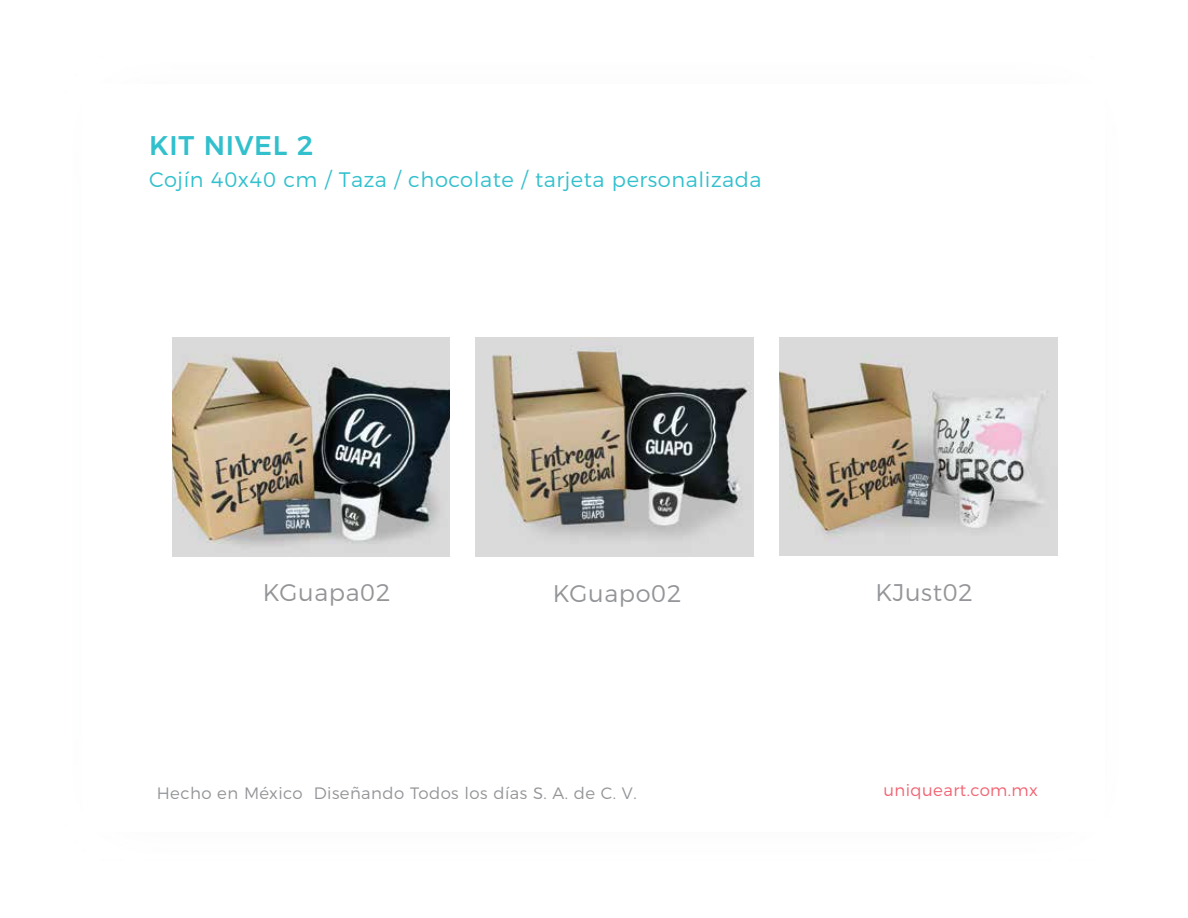
<style>
.page{position:relative;width:1188px;height:918px;background:#fff}
.page>*{position:absolute;margin:0;border:0;box-sizing:border-box;transform-origin:0 0}
.t1{font:500 27px "Montserrat";letter-spacing:.025em;color:#32c0cd}
.t2{font:300 24px "Montserrat";letter-spacing:.025em;color:#939598}
.t3{font:300 21px "Montserrat";letter-spacing:.025em;color:#32c0cd}
.t4{font:300 16.5px "Montserrat";letter-spacing:.025em;color:#939598}
.t5{font:300 16.5px "Montserrat";letter-spacing:.025em;color:#f16372}
</style>
<div class="page">
<img style="left:476px;top:337px;width:278px;height:220px">
<img style="left:172px;top:337px;width:278px;height:220px">
<img style="left:780px;top:337px;width:277px;height:219px">
<p class="t1" style="left:149px;top:130px;width:166px">KIT NIVEL 2</p>
<p class="t3" style="left:149px;top:170px;width:614px">Cojín 40x40 cm / Taza / chocolate / tarjeta personalizada</p>
<p class="t2" style="left:263px;top:582px;width:129px">KGuapa02</p>
<p class="t2" style="left:553px;top:582px;width:130px">KGuapo02</p>
<p class="t2" style="left:875px;top:582px;width:99px">KJust02</p>
<p class="t4" style="left:157px;top:785px;width:482px">Hecho en México Diseñando Todos los días S. A. de C. V.</p>
<p class="t5" style="left:883px;top:783px;width:156px">uniqueart.com.mx</p>
</div>
